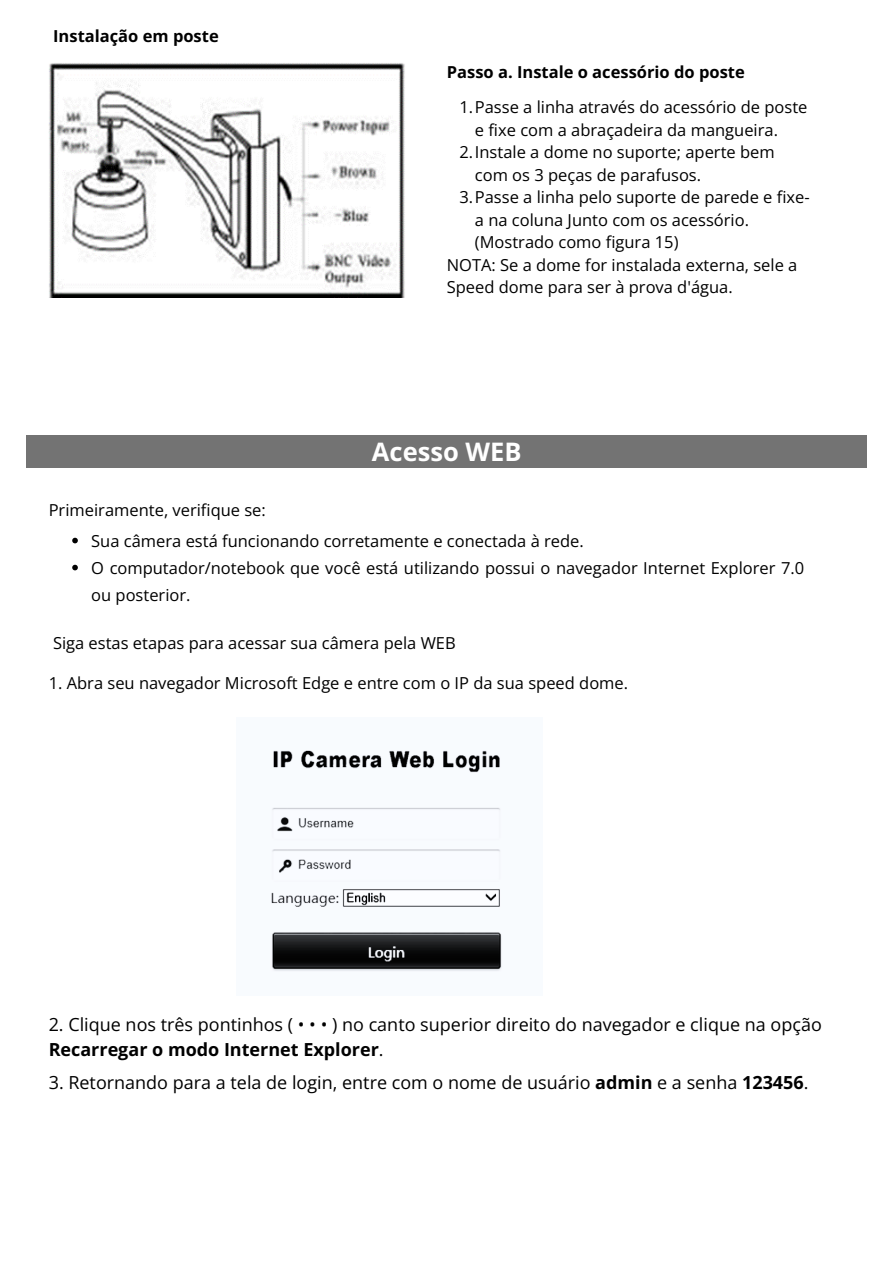
<style>
.page{position:relative;width:894px;height:1264px;background:#fff}
.page>*{position:absolute;margin:0;border:0;box-sizing:border-box;transform-origin:0 0}
.t1{font:700 25.5px "Open Sans";color:#fff}
.t2{font:18px/24.8px "Open Sans";color:#000}
.t3{font:16.5px/22.5px "Open Sans";color:#000}
.t4{font:700 16.5px "Open Sans";color:#000}
.s1{font-weight:700}
</style>
<div class="page">
<div style="left:27px;top:435px;width:839px;height:33px;background:#737373"></div>
<img style="left:271px;top:750px;width:231px;height:221px">
<svg style="left:72px;top:537px;width:6px;height:6px"></svg>
<svg style="left:72px;top:564px;width:6px;height:6px"></svg>
<img style="left:49px;top:63px;width:356px;height:234px">
<p class="t4" style="left:53px;top:24px;width:167px">Instalação em poste</p>
<p class="t4" style="left:446px;top:60px;width:299px">Passo a. Instale o acessório do poste</p>
<p class="t3" style="left:474px;top:95px;width:334px;text-indent:-15px">1.Passe a linha através do acessório de poste e fixe com a abraçadeira da mangueira.</p>
<p class="t3" style="left:474px;top:140px;width:301px;text-indent:-15px">2.Instale a dome no suporte; aperte bem com os 3 peças de parafusos.</p>
<p class="t3" style="left:474px;top:185px;width:336px;text-indent:-15px">3.Passe a linha pelo suporte de parede e fixe&shy;a na coluna Junto com os acessório. (Mostrado como figura 15)</p>
<p class="t3" style="left:446px;top:253px;width:352px">NOTA: Se a dome for instalada externa, sele a<br>Speed dome para ser à prova d'água.</p>
<p class="t1" style="left:372px;top:434px;width:151px">Acesso WEB</p>
<p class="t3" style="left:49px;top:498px;width:219px">Primeiramente, verifique se:</p>
<p class="t3" style="left:91px;top:529px;width:494px">Sua câmera está funcionando corretamente e conectada à rede.</p>
<p class="t3" style="left:91px;top:554px;width:714px;line-height:27px">O computador/notebook que você está utilizando possui o navegador Internet Explorer 7.0 ou posterior.</p>
<h1 class="t3" style="left:53px;top:631px;width:404px">Siga estas etapas para acessar sua câmera pela WEB</h1>
<h2 class="t3" style="left:49px;top:671px;width:581px">1. Abra seu navegador Microsoft Edge e entre com o IP da sua speed dome.</h2>
<p class="t2" style="left:49px;top:1011px;width:774px">2. Clique nos três pontinhos ( • • • ) no canto superior direito do navegador e clique na opção<br><span class="s1">Recarregar o modo Internet Explorer</span>.</p>
<p class="t2" style="left:49px;top:1070px;width:761px">3. Retornando para a tela de login, entre com o nome de usuário <span class="s1">admin</span> e a senha <span class="s1">123456</span>.</p>
</div>
